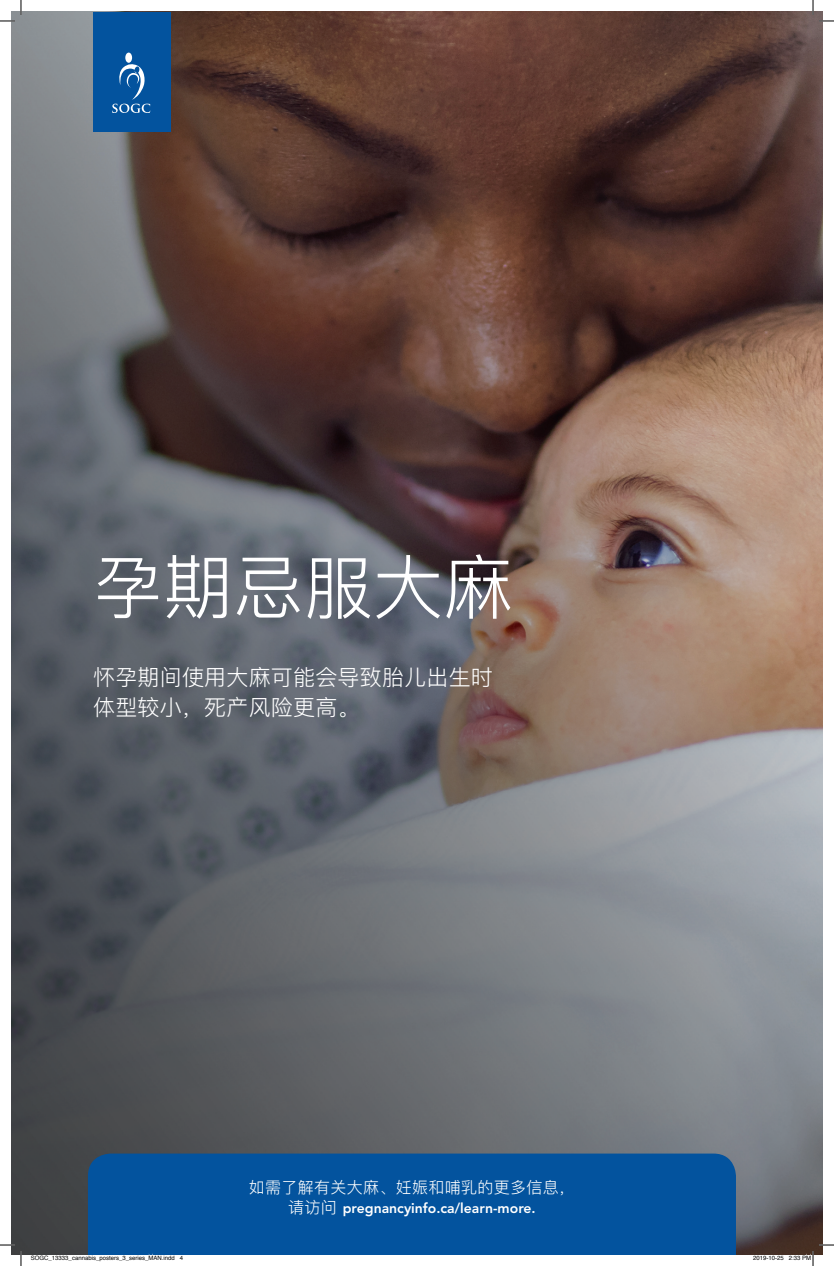
<style>
.page{position:relative;width:834px;height:1266px;background:#fff}
.page>*{position:absolute;margin:0;border:0;box-sizing:border-box;transform-origin:0 0}
.t1{font:300 70px "Ping Fang SC";color:#fff}
.t2{font:300 22px/30px "Ping Fang SC";letter-spacing:.01em;color:#fff}
.t3{font:300 16px "Ping Fang SC";letter-spacing:.02em;color:#fff}
.t4{font:800 14px "Avenir LT Std";color:#fff}
.t5{font:6px "Helvetica";color:#000}
.s1{font-family:"Ping Fang SC";font-weight:300;font-size:16px}
</style>
<div class="page">
<img style="left:12px;top:12px;width:810px;height:1242px">
<div style="left:88px;top:1154px;width:648px;height:100px;background:#03539e"></div>
<div style="left:93px;top:12px;width:77px;height:120px;background:#03539e"></div>
<div style="left:125px;top:53px;width:7px;height:10px;background:#fff;border-radius:50%"></div>
<svg style="left:112px;top:64px;width:38px;height:49px"></svg>
<svg style="left:0;top:0;width:22px;height:22px"></svg>
<svg style="left:0;top:1244px;width:22px;height:22px"></svg>
<svg style="left:812px;top:0;width:22px;height:22px"></svg>
<svg style="left:31px;top:1254px;width:152px;height:1px"></svg>
<svg style="left:753px;top:1244px;width:81px;height:22px"></svg>
<h1 class="t1" style="left:93px;top:544px;width:421px">孕期忌服大麻</h1>
<h2 class="t2" style="left:93px;top:662px;width:401px">怀孕期间使用大麻可能会导致胎儿出生时体型较小，死产风险更高。</h2>
<h3 class="t3" style="left:249px;top:1178px;width:328px">如需了解有关大麻、妊娠和哺乳的更多信息，</h3>
<h3 class="t4" style="left:288px;top:1200px;width:249px"><span class="s1">请访问</span> pregnancyinfo.ca/learn-more.</h3>
<p class="t5" style="left:31px;top:1253px;width:154px">SOGC_13333_cannabis_posters_3_series_MAN.indd 4</p>
<p class="t5" style="left:753px;top:1253px;width:60px">2019-10-25 2:33 PM</p>
</div>
